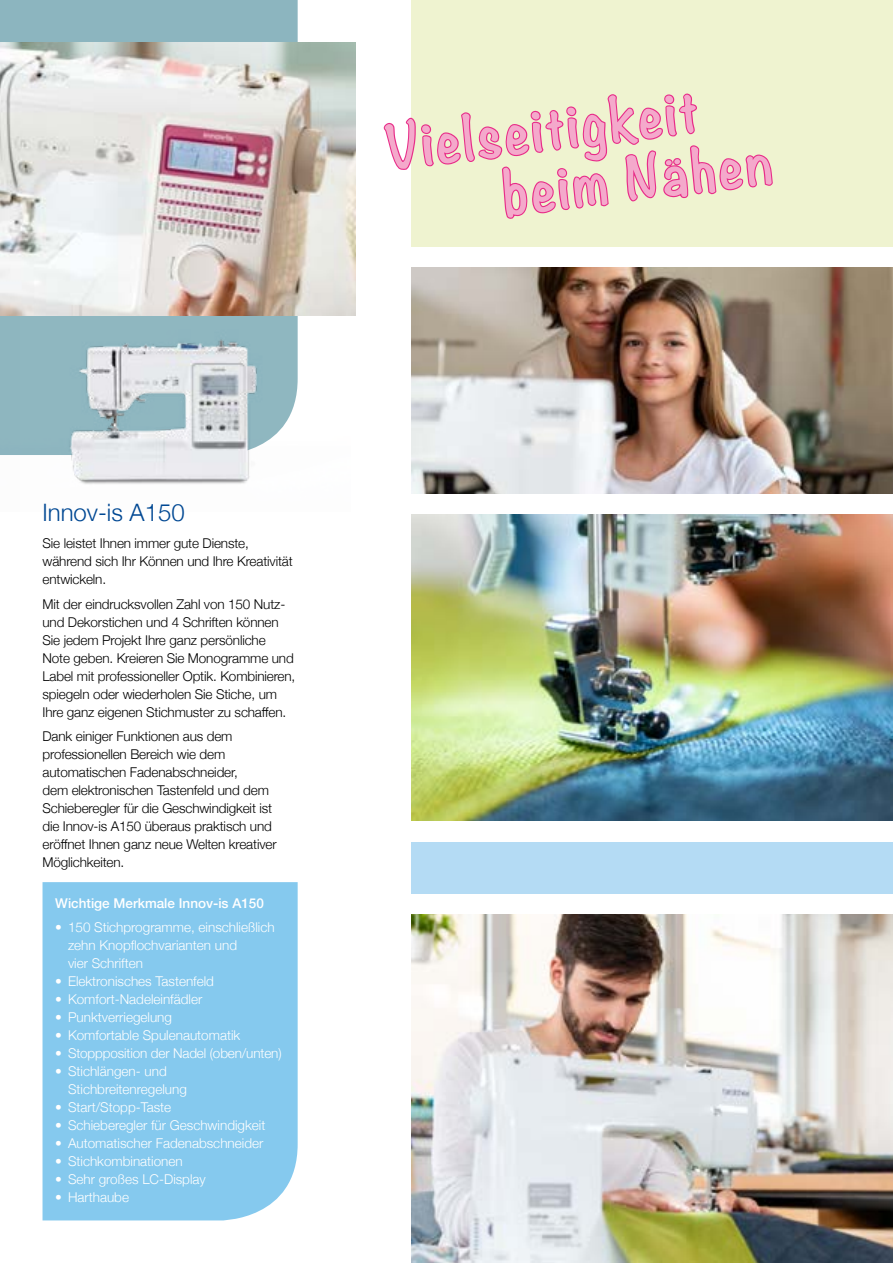
<style>
.page{position:relative;width:893px;height:1263px;background:#fff}
.page>*{position:absolute;margin:0;border:0;box-sizing:border-box;transform-origin:0 0}
.t1{font:700 54px/60px "Noteworthy";color:#f4a9cb;scale:.93 1}
.t2{font:300 24px "Helvetica Neue";color:#004893}
.t3{font:300 13.5px/18px "Helvetica Neue";letter-spacing:-.01em;color:#000}
.t4{font:300 13.5px/18px "Helvetica Neue";color:#fff}
.t5{font:500 13.5px "Helvetica Neue";color:#fff}
</style>
<div class="page">
<div style="left:0;top:0;width:298px;height:43px;background:#8cb5bf"></div>
<img style="left:0;top:43px;width:356px;height:272px">
<img style="left:412px;top:514px;width:481px;height:307px">
<div style="left:412px;top:0;width:481px;height:247px;background:#eff3d0"></div>
<img style="left:774px;top:268px;width:119px;height:225px">
<div style="left:412px;top:842px;width:481px;height:51px;background:#b4dbf4"></div>
<img style="left:412px;top:914px;width:481px;height:349px">
<img style="left:0;top:270px;width:351px;height:214px">
<img style="left:383px;top:90px;width:391px;height:568px">
<div style="left:43px;top:882px;width:255px;height:338px;background:#85c9ee"></div>
<h1 class="t1" style="left:491px;top:104px;width:293px;text-indent:-111px;rotate:-7deg">Vielseitigkeit beim Nähen</h1>
<h2 class="t2" style="left:43px;top:493px;width:144px">Innov-is A150</h2>
<p class="t3" style="left:43px;top:534px;width:252px">Sie leistet Ihnen immer gute Dienste, während sich Ihr Können und Ihre Kreativität entwickeln.</p>
<p class="t3" style="left:43px;top:594px;width:254px">Mit der eindrucksvollen Zahl von 150 Nutz&shy;und Dekorstichen und 4 Schriften können Sie jedem Projekt Ihre ganz persönliche Note geben. Kreieren Sie Monogramme und Label mit professioneller Optik. Kombinieren, spiegeln oder wiederholen Sie Stiche, um Ihre ganz eigenen Stichmuster zu schaffen.</p>
<p class="t3" style="left:43px;top:726px;width:236px">Dank einiger Funktionen aus dem professionellen Bereich wie dem automatischen Fadenabschneider,<br>dem elektronischen Tastenfeld und dem Schieberegler fü r die Geschwindigkeit ist die Innov-is A150 überaus praktisch und eröffnet Ihnen ganz neue Welten kreativer Möglichkeiten.</p>
<p class="t5" style="left:55px;top:892px;width:210px">Wichtige Merkmale Innov-is A150</p>
<p class="t4" style="left:68px;top:918px;width:208px;text-indent:-13px">• 150 Stichprogramme, einschließlich zehn Knopflochvarianten und<br>vier Schriften</p>
<p class="t4" style="left:55px;top:972px;width:160px">• Elektronisches Tastenfeld</p>
<p class="t4" style="left:55px;top:990px;width:149px">• Komfort-Nadeleinfädler</p>
<p class="t4" style="left:55px;top:1008px;width:118px">• Punktverriegelung</p>
<p class="t4" style="left:55px;top:1026px;width:187px">• Komfortable Spulenautomatik</p>
<p class="t4" style="left:55px;top:1044px;width:228px">• Stoppposition der Nadel (oben/unten)</p>
<p class="t4" style="left:68px;top:1062px;width:120px;text-indent:-13px">• Stichlängen- und<br>Stichbreitenregelung</p>
<p class="t4" style="left:55px;top:1097px;width:118px">• Start/Stopp-Taste</p>
<p class="t4" style="left:55px;top:1115px;width:212px">• Schieberegler für Geschwindigkeit</p>
<p class="t4" style="left:55px;top:1133px;width:210px">• Automatischer Fadenabschneider</p>
<p class="t4" style="left:55px;top:1151px;width:129px">• Stichkombinationen</p>
<p class="t4" style="left:55px;top:1169px;width:152px">• Sehr großes LC-Display</p>
<p class="t4" style="left:55px;top:1187px;width:75px">• Harthaube</p>
</div>
